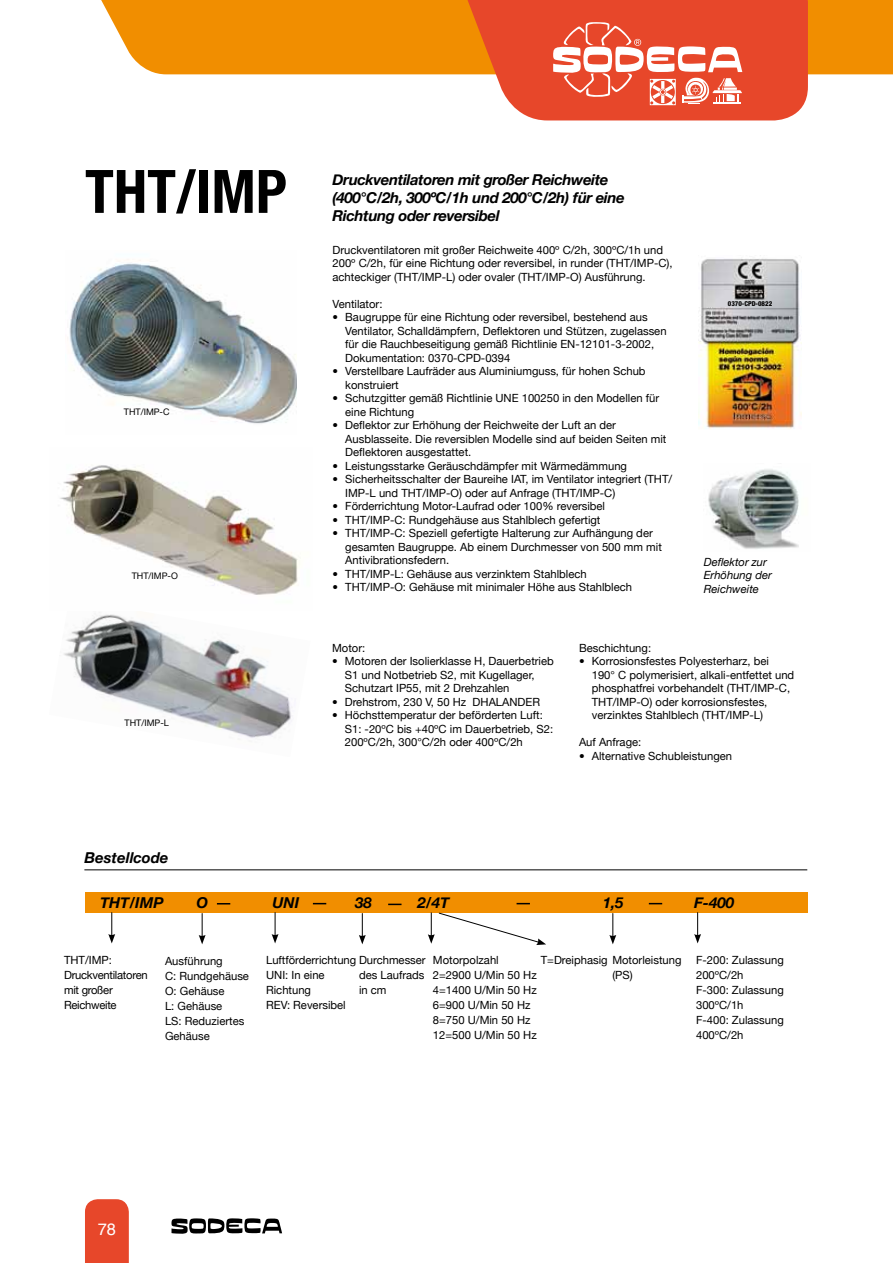
<style>
.page{position:relative;width:893px;height:1263px;background:#fff}
.page>*{position:absolute;margin:0;border:0;box-sizing:border-box;transform-origin:0 0}
.t1{font:700 condensed 60px "Helvetica Neue";color:#000}
.t2{font:16.5px "Helvetica";color:#fff}
.t3{font:italic 700 15px/18px "Helvetica Neue";letter-spacing:-.025em;color:#000}
.t4{font:italic 700 15px "Helvetica Neue";color:#000}
.t5{font:11.25px/13.5px "Helvetica Neue";color:#000}
.t6{font:11.25px/15px "Helvetica Neue";letter-spacing:-.025em;color:#000}
.t7{font:italic 11.25px/13.5px "Helvetica Neue";color:#000}
.t8{font:9px "Helvetica Neue";color:#000}
.t9{font:800 condensed 6.75px "Helvetica Neue";color:#000}
</style>
<div class="page">
<div style="left:85px;top:1199px;width:44px;height:64px;background:#e7472a"></div>
<svg style="left:171px;top:1218px;width:111px;height:16px"></svg>
<div style="left:101px;top:0;width:791px;height:74px;background:#f18e00"></div>
<svg style="left:456px;top:0;width:352px;height:120px;background:#eb694c"></svg>
<svg style="left:892px;top:0;width:1px;height:74px"></svg>
<img style="left:699px;top:258px;width:102px;height:171px">
<img style="left:708px;top:469px;width:91px;height:80px">
<hr style="left:84px;top:869px;width:723px;height:1px;background:#000">
<div style="left:86px;top:892px;width:722px;height:20px;background:#f18e00"></div>
<svg style="left:108px;top:912px;width:7px;height:31px"></svg>
<svg style="left:609px;top:913px;width:7px;height:31px"></svg>
<svg style="left:272px;top:912px;width:7px;height:31px"></svg>
<svg style="left:694px;top:912px;width:7px;height:31px"></svg>
<svg style="left:217px;top:903px;width:13px;height:1px"></svg>
<svg style="left:313px;top:903px;width:13px;height:1px"></svg>
<svg style="left:517px;top:903px;width:13px;height:1px"></svg>
<svg style="left:649px;top:903px;width:13px;height:1px"></svg>
<svg style="left:428px;top:912px;width:118px;height:33px"></svg>
<svg style="left:199px;top:913px;width:7px;height:31px"></svg>
<svg style="left:359px;top:913px;width:7px;height:31px"></svg>
<svg style="left:388px;top:904px;width:13px;height:1px"></svg>
<img style="left:63px;top:614px;width:229px;height:124px">
<img style="left:69px;top:259px;width:227px;height:165px">
<img style="left:60px;top:465px;width:240px;height:130px">
<h1 class="t1" style="left:85px;top:155px;width:203px">THT/IMP</h1>
<p class="t8" style="left:124px;top:406px;width:47px">THT/IMP-C</p>
<p class="t8" style="left:132px;top:571px;width:48px">THT/IMP-O</p>
<p class="t8" style="left:125px;top:718px;width:46px">THT/IMP-L</p>
<h3 class="t3" style="left:332px;top:170px;width:294px">Druckventilatoren mit großer Reichweite (400°C/2h, 300ºC/1h und 200°C/2h) für eine</h3>
<h3 class="t3" style="left:332px;top:206px;width:169px">Richtung oder reversibel</h3>
<p class="t5" style="left:332px;top:243px;width:341px">Druckventilatoren mit großer Reichweite 400º C/2h, 300ºC/1h und<br>200º C/2h, für eine Richtung oder reversibel, in runder (THT/IMP-C), achteckiger (THT/IMP-L) oder ovaler (THT/IMP-O) Ausführung.</p>
<p class="t5" style="left:332px;top:297px;width:52px">Ventilator:</p>
<p class="t5" style="left:345px;top:310px;width:323px;text-indent:-13px">• Baugruppe für eine Richtung oder reversibel, bestehend aus Ventilator, Schalldämpfern, Deflektoren und Stützen, zugelassen für die Rauchbeseitigung gemäß Richtlinie EN-12101-3-2002, Dokumentation: 0370-CPD-0394</p>
<p class="t5" style="left:345px;top:364px;width:302px;text-indent:-13px">• Verstellbare Laufräder aus Aluminiumguss, für hohen Schub konstruiert</p>
<p class="t5" style="left:345px;top:391px;width:315px;text-indent:-13px">• Schutzgitter gemäß Richtlinie UNE 100250 in den Modellen für eine Richtung</p>
<p class="t5" style="left:345px;top:418px;width:323px;text-indent:-13px">• Deflektor zur Erhöhung der Reichweite der Luft an der<br>Ausblasseite. Die reversiblen Modelle sind auf beiden Seiten mit<br>Deflektoren ausgestattet.</p>
<p class="t5" style="left:332px;top:459px;width:296px">• Leistungsstarke Geräuschdämpfer mit Wärmedämmung</p>
<p class="t5" style="left:345px;top:472px;width:328px;text-indent:-13px">• Sicherheitsschalter der Baureihe IAT, im Ventilator integriert (THT/<br>IMP-L und THT/IMP-O) oder auf Anfrage (THT/IMP-C)</p>
<p class="t5" style="left:332px;top:499px;width:274px">• Förderrichtung Motor-Laufrad oder 100% reversibel</p>
<p class="t5" style="left:332px;top:513px;width:269px">• THT/IMP-C: Rundgehäuse aus Stahlblech gefertigt</p>
<p class="t5" style="left:345px;top:526px;width:318px;text-indent:-13px">• THT/IMP-C: Speziell gefertigte Halterung zur Aufhängung der gesamten Baugruppe. Ab einem Durchmesser von 500 mm mit<br>Antivibrationsfedern.</p>
<p class="t5" style="left:332px;top:567px;width:256px">• THT/IMP-L: Gehäuse aus verzinktem Stahlblech</p>
<p class="t5" style="left:332px;top:580px;width:301px">• THT/IMP-O: Gehäuse mit minimaler Höhe aus Stahlblech</p>
<p class="t9" style="left:728px;top:299px;width:46px">0370-CPD-0822</p>
<p class="t7" style="left:704px;top:555px;width:70px">Deflektor zur<br>Erhöhung der<br>Reichweite</p>
<p class="t5" style="left:332px;top:641px;width:35px">Motor:</p>
<p class="t5" style="left:345px;top:654px;width:210px;text-indent:-13px">• Motoren der Isolierklasse H, Dauerbetrieb<br>S1 und Notbetrieb S2, mit Kugellager,<br>Schutzart IP55, mit 2 Drehzahlen</p>
<p class="t5" style="left:332px;top:695px;width:210px">• Drehstrom, 230 V, 50 Hz DHALANDER</p>
<p class="t5" style="left:345px;top:708px;width:210px;text-indent:-13px">• Höchsttemperatur der beförderten Luft:<br>S1: -20ºC bis +40ºC im Dauerbetrieb, S2:<br>200ºC/2h, 300°C/2h oder 400ºC/2h</p>
<p class="t5" style="left:579px;top:641px;width:74px">Beschichtung:</p>
<p class="t5" style="left:592px;top:654px;width:204px;text-indent:-13px">• Korrosionsfestes Polyesterharz, bei 190° C polymerisiert, alkali-entfettet und phosphatfrei vorbehandelt (THT/IMP-C, THT/IMP-O) oder korrosionsfestes, verzinktes Stahlblech (THT/IMP-L)</p>
<p class="t5" style="left:579px;top:735px;width:64px">Auf Anfrage:</p>
<p class="t5" style="left:579px;top:749px;width:155px">• Alternative Schubleistungen</p>
<h3 class="t4" style="left:84px;top:849px;width:86px">Bestellcode</h3>
<h3 class="t3" style="left:100px;top:893px;width:65px">THT/IMP</h3>
<h3 class="t3" style="left:197px;top:893px;width:13px">O</h3>
<h3 class="t3" style="left:273px;top:893px;width:28px">UNI</h3>
<h3 class="t3" style="left:355px;top:893px;width:18px">38</h3>
<h3 class="t3" style="left:418px;top:893px;width:33px">2/4T</h3>
<h3 class="t3" style="left:603px;top:893px;width:22px">1,5</h3>
<h3 class="t3" style="left:694px;top:893px;width:42px">F-400</h3>
<p class="t6" style="left:64px;top:952px;width:85px">THT/IMP:<br>Druckventilatoren mit großer<br>Reichweite</p>
<p class="t5" style="left:541px;top:953px;width:142px">T=Dreiphasig Motorleistung</p>
<p class="t5" style="left:696px;top:952px;width:89px;line-height:15px">F-200: Zulassung<br>200ºC/2h<br>F-300: Zulassung<br>300ºC/1h<br>F-400: Zulassung<br>400ºC/2h</p>
<p class="t5" style="left:359px;top:952px;width:68px;line-height:15px;text-align:justify;text-indent:-93px">Luftförderrichtung Durchmesser des Laufrads in cm</p>
<p class="t5" style="left:433px;top:952px;width:105px;line-height:15px">Motorpolzahl<br>2=2900 U/Min 50 Hz<br>4=1400 U/Min 50 Hz<br>6=900 U/Min 50 Hz<br>8=750 U/Min 50 Hz<br>12=500 U/Min 50 Hz</p>
<p class="t5" style="left:165px;top:953px;width:85px;line-height:15px">Ausführung<br>C: Rundgehäuse<br>O: Gehäuse<br>L: Gehäuse<br>LS: Reduziertes<br>Gehäuse</p>
<p class="t5" style="left:266px;top:967px;width:81px;line-height:15px">UNI: In eine<br>Richtung<br>REV: Reversibel</p>
<p class="t5" style="left:612px;top:968px;width:22px">(PS)</p>
<h2 class="t2" style="left:98px;top:1216px;width:20px">78</h2>
</div>
